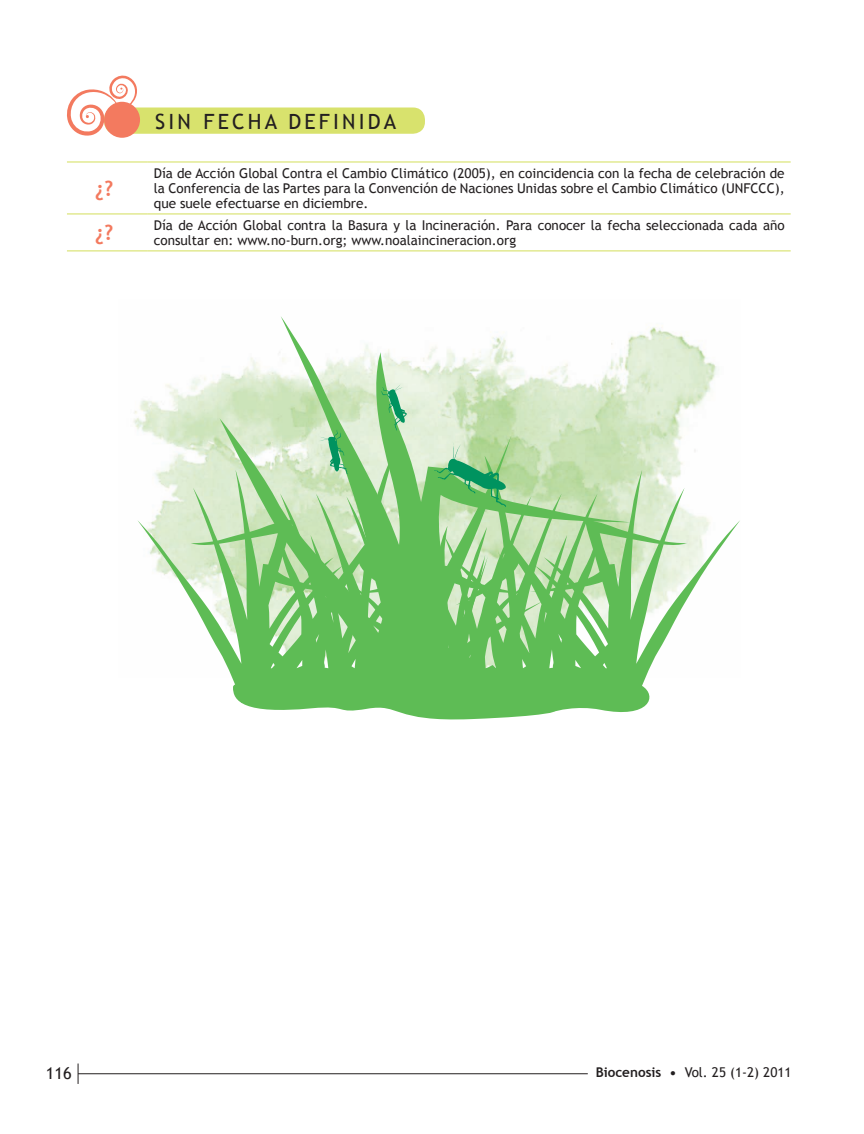
<style>
.page{position:relative;width:864px;height:1134px;background:#fff}
.page>*{position:absolute;margin:0;border:0;box-sizing:border-box;transform-origin:0 0}
.Abstract_titulo{font:21px "Trebuchet MS";letter-spacing:.15em;color:#231f20}
.Cuadros{font:700 21px "Trebuchet MS";color:#f37a5f}
.t1{font:16.5px "Trebuchet MS";color:#231f20}
.Cuadros-2{font:13.5px/15px "Trebuchet MS";color:#231f20;text-align:justify}
.s1{font-weight:700}
</style>
<div class="page">
<svg style="left:78px;top:1064px;width:1px;height:20px"></svg>
<hr style="left:78px;top:1073px;width:510px;height:1px;background:#231f20">
<svg style="left:67px;top:75px;width:71px;height:61px"></svg>
<div style="left:104px;top:108px;width:321px;height:26px;background:#d8e26d;border-radius:12px"></div>
<div style="left:104px;top:102px;width:36px;height:36px;background:#f37a5f;border-radius:50%"></div>
<hr style="left:67px;top:250px;width:81px;height:1px;background:#d8e26d">
<hr style="left:67px;top:161px;width:81px;height:2px;background:#d8e26d">
<hr style="left:148px;top:161px;width:643px;height:2px;background:#d8e26d">
<hr style="left:67px;top:213px;width:81px;height:1px;background:#d8e26d">
<hr style="left:148px;top:213px;width:643px;height:1px;background:#d8e26d">
<hr style="left:148px;top:250px;width:643px;height:1px;background:#d8e26d">
<img style="left:133px;top:326px;width:584px;height:130px">
<svg style="left:137px;top:456px;width:83px;height:196px"></svg>
<svg style="left:633px;top:456px;width:107px;height:216px"></svg>
<svg style="left:220px;top:317px;width:413px;height:363px"></svg>
<svg style="left:434px;top:441px;width:72px;height:66px;background:#7dc582"></svg>
<svg style="left:319px;top:430px;width:29px;height:44px"></svg>
<svg style="left:381px;top:383px;width:26px;height:48px"></svg>
<svg style="left:233px;top:672px;width:417px;height:48px"></svg>
<p class="Cuadros" style="left:95px;top:175px;width:20px">¿?</p>
<p class="Abstract_titulo" style="left:155px;top:109px;width:242px">SIN FECHA DEFINIDA</p>
<p class="Cuadros-2" style="left:154px;top:166px;width:632px">Día de Acción Global Contra el Cambio Climático (2005), en coincidencia con la fecha de celebración de la Conferencia de las Partes para la Convención de Naciones Unidas sobre el Cambio Climático (UNFCCC), que suele efectuarse en diciembre.</p>
<p class="Cuadros" style="left:95px;top:220px;width:20px">¿?</p>
<p class="Cuadros-2" style="left:154px;top:218px;width:632px">Día de Acción Global contra la Basura y la Incineración. Para conocer la fecha seleccionada cada año consultar en: www.no-burn.org; www.noalaincineracion.org</p>
<p class="t1" style="left:46px;top:1064px;width:27px">116</p>
<p class="Cuadros-2" style="left:596px;top:1065px;width:197px"><span class="s1">Biocenosis •</span> Vol. 25 (1-2) 2011</p>
</div>
